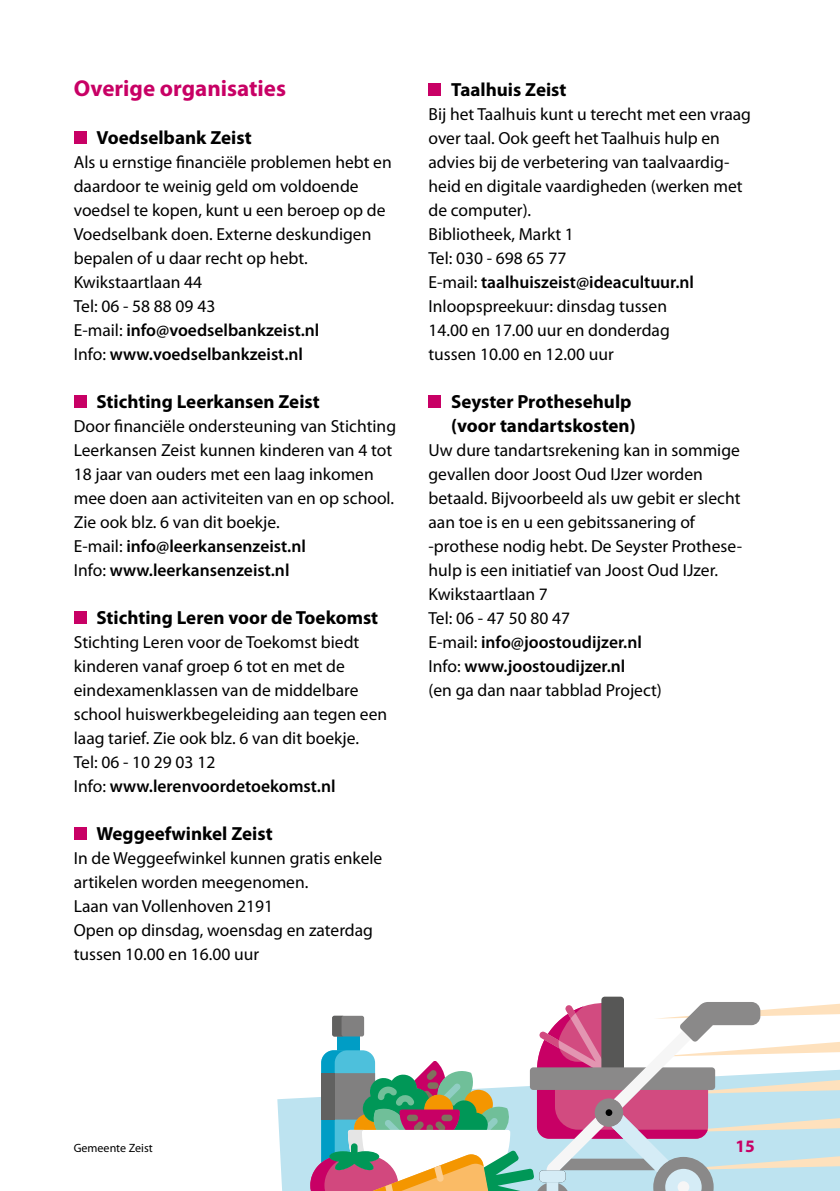
<style>
.page{position:relative;width:840px;height:1191px;background:#fff}
.page>*{position:absolute;margin:0;border:0;box-sizing:border-box;transform-origin:0 0}
.t1{font:700 23px "Myriad Pro";color:#c80065}
.t2{font:700 19px/24px "Myriad Pro";color:#000}
.t3{font:17.6px/24px "Myriad Pro";color:#000}
.t4{font:700 17.6px "Myriad Pro";color:#c80065}
.t5{font:12px "Myriad Pro";color:#000}
.s1{font-weight:600}
</style>
<div class="page">
<svg style="left:277px;top:1097px;width:33px;height:94px;background:#c3e5f1"></svg>
<div style="left:74px;top:131px;width:12px;height:13px;background:#c80065"></div>
<div style="left:74px;top:395px;width:12px;height:13px;background:#c80065"></div>
<div style="left:74px;top:611px;width:12px;height:13px;background:#c80065"></div>
<div style="left:74px;top:827px;width:12px;height:13px;background:#c80065"></div>
<div style="left:428px;top:83px;width:13px;height:13px;background:#c80065"></div>
<div style="left:428px;top:395px;width:13px;height:13px;background:#c80065"></div>
<div style="left:601px;top:996px;width:22px;height:78px;background:#575756;border-radius:3px"></div>
<svg style="left:310px;top:1002px;width:529px;height:189px"></svg>
<h1 class="t1" style="left:74px;top:75px;width:214px">Overige organisaties</h1>
<p class="t2" style="left:96px;top:126px;width:157px">Voedselbank Zeist</p>
<p class="t3" style="left:74px;top:150px;width:319px">Als u ernstige financiële problemen hebt en daardoor te weinig geld om voldoende voedsel te kopen, kunt u een beroep op de<br>Voedselbank doen. Externe deskundigen bepalen of u daar recht op hebt.<br>Kwikstaartlaan 44<br>Tel: 06 - 58 88 09 43<br>E-mail: <span class="s1">info@voedselbankzeist.nl<br></span>Info: <span class="s1">www.voedselbankzeist.nl</span></p>
<p class="t2" style="left:96px;top:390px;width:225px">Stichting Leerkansen Zeist</p>
<p class="t3" style="left:74px;top:414px;width:324px">Door financiële ondersteuning van Stichting Leerkansen Zeist kunnen kinderen van 4 tot 18 jaar van ouders met een laag inkomen mee doen aan activiteiten van en op school.<br>Zie ook blz. 6 van dit boekje.<br>E-mail: <span class="s1">info@leerkansenzeist.nl<br></span>Info: <span class="s1">www.leerkansenzeist.nl</span></p>
<p class="t2" style="left:96px;top:606px;width:283px">Stichting Leren voor de Toekomst</p>
<p class="t3" style="left:74px;top:630px;width:315px">Stichting Leren voor de Toekomst biedt kinderen vanaf groep 6 tot en met de eindexamenklassen van de middelbare school huiswerkbegeleiding aan tegen een laag tarief. Zie ook blz. 6 van dit boekje.<br>Tel: 06 - 10 29 03 12<br>Info: <span class="s1">www.lerenvoordetoekomst.nl</span></p>
<p class="t2" style="left:96px;top:822px;width:178px">Weggeefwinkel Zeist</p>
<p class="t3" style="left:74px;top:846px;width:310px">In de Weggeefwinkel kunnen gratis enkele artikelen worden meegenomen.<br>Laan van Vollenhoven 2191<br>Open op dinsdag, woensdag en zaterdag tussen 10.00 en 16.00 uur</p>
<p class="t2" style="left:451px;top:78px;width:117px">Taalhuis Zeist</p>
<p class="t3" style="left:428px;top:102px;width:324px">Bij het Taalhuis kunt u terecht met een vraag over taal. Ook geeft het Taalhuis hulp en advies bij de verbetering van taalvaardig&shy;heid en digitale vaardigheden (werken met de computer).<br>Bibliotheek, Markt 1<br>Tel: 030 - 698 65 77<br>E-mail: <span class="s1">taalhuiszeist@ideacultuur.nl<br></span>Inloopspreekuur: dinsdag tussen<br>14.00 en 17.00 uur en donderdag<br>tussen 10.00 en 12.00 uur</p>
<p class="t2" style="left:451px;top:390px;width:186px">Seyster Prothesehulp (voor tandartskosten)</p>
<p class="t3" style="left:428px;top:438px;width:315px">Uw dure tandartsrekening kan in sommige gevallen door Joost Oud IJzer worden betaald. Bijvoorbeeld als uw gebit er slecht aan toe is en u een gebitssanering of -prothese nodig hebt. De Seyster Prothese&shy;hulp is een initiatief van Joost Oud IJzer.<br>Kwikstaartlaan 7<br>Tel: 06 - 47 50 80 47<br>E-mail: <span class="s1">info@joostoudijzer.nl<br></span>Info: <span class="s1">www.joostoudijzer.nl<br></span>(en ga dan naar tabblad Project)</p>
<p class="t5" style="left:74px;top:1141px;width:80px">Gemeente Zeist</p>
<p class="t4" style="left:735px;top:1136px;width:21px">15</p>
</div>
